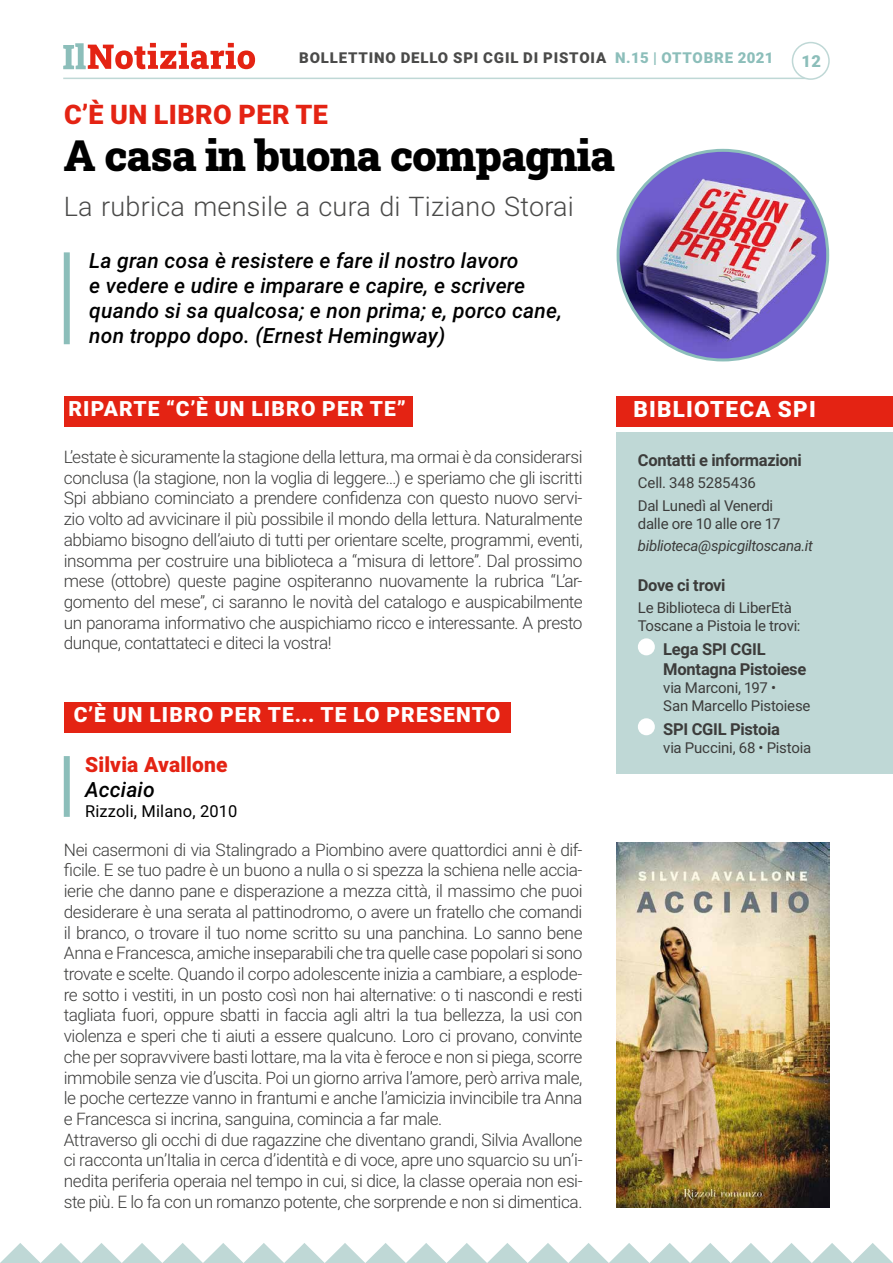
<style>
.page{position:relative;width:893px;height:1263px;background:#fff}
.page>*{position:absolute;margin:0;border:0;box-sizing:border-box;transform-origin:0 0}
.t1{font:900 43.5px "Roboto Slab";letter-spacing:-.02em;color:#000}
.t2{font:300 27px "Roboto";letter-spacing:.01em;color:#4a4a49}
.t3{font:900 27px "Roboto";letter-spacing:.015em;color:#e42313}
.t4{font:900 22.5px "Roboto";letter-spacing:.055em;color:#fff}
.t5{font:italic 500 21px/25.2px "Roboto";letter-spacing:.01em;color:#000}
.t6{font:900 21px "Roboto";letter-spacing:.055em;color:#fff}
.t7{font:900 21px "Roboto";letter-spacing:.01em;color:#e42313}
.t8{font:300 17.25px/20.7px "Roboto";letter-spacing:-.025em;color:#3c3c3b;text-align:justify}
.t9{font:700 16.5px/19.8px "Roboto";letter-spacing:-.015em;color:#3c3c3b}
.t10{font:16.5px "Roboto";letter-spacing:.01em;color:#000}
.t11{font:900 16.5px "Roboto";color:#8cbeba}
.t12{font:15px/18px "Roboto";letter-spacing:-.015em;color:#3c3c3b}
.t13{font:900 15px "Roboto";letter-spacing:.055em;color:#4a4a49}
.t14{font:italic 15px "Roboto";letter-spacing:-.02em;color:#3c3c3b}
.s1{color:#8cbeba}
</style>
<div class="page">
<svg style="left:63px;top:43px;width:192px;height:26px"></svg>
<hr style="left:63px;top:78px;width:748px;height:1px;background:#bfd8d6">
<div style="left:792px;top:42px;width:38px;height:38px;border:2px solid #bfd8d6;border-radius:50%"></div>
<div style="left:617px;top:396px;width:276px;height:31px;background:#e42313"></div>
<div style="left:617px;top:432px;width:276px;height:342px;background:#bfd8d6"></div>
<div style="left:638px;top:638px;width:17px;height:17px;background:#fff;border-radius:50%"></div>
<div style="left:638px;top:718px;width:17px;height:17px;background:#fff;border-radius:50%"></div>
<div style="left:64px;top:396px;width:348px;height:31px;background:#e42313"></div>
<img style="left:618px;top:150px;width:210px;height:210px;border-radius:105px">
<svg style="left:0;top:1243px;width:893px;height:20px"></svg>
<div style="left:64px;top:252px;width:6px;height:92px;background:#8cbeba"></div>
<div style="left:64px;top:702px;width:446px;height:31px;background:#e42313"></div>
<img style="left:617px;top:843px;width:212px;height:365px">
<div style="left:64px;top:756px;width:6px;height:61px;background:#8cbeba"></div>
<p class="t13" style="left:299px;top:47px;width:476px">BOLLETTINO DELLO SPI CGIL DI PISTOIA <span class="s1">N.15 | OTTOBRE 2021</span></p>
<p class="t11" style="left:801px;top:49px;width:21px">12</p>
<h2 class="t3" style="left:64px;top:96px;width:265px">C’È UN LIBRO PER TE</h2>
<h1 class="t1" style="left:64px;top:125px;width:553px">A casa in buona compagnia</h1>
<h2 class="t2" style="left:64px;top:187px;width:512px">La rubrica mensile a cura di Tiziano Storai</h2>
<p class="t5" style="left:89px;top:247px;width:474px">La gran cosa è resistere e fare il nostro lavoro<br>e vedere e udire e imparare e capire, e scrivere quando si sa qualcosa; e non prima; e, porco cane, non troppo dopo. (Ernest Hemingway)</p>
<p class="t6" style="left:68px;top:394px;width:339px">RIPARTE “C’È UN LIBRO PER TE”</p>
<p class="t8" style="left:64px;top:446px;width:520px">L’estate è sicuramente la stagione della lettura, ma ormai è da considerarsi conclusa (la stagione, non la voglia di leggere…) e speriamo che gli iscritti Spi abbiano cominciato a prendere confidenza con questo nuovo servi&shy;zio volto ad avvicinare il più possibile il mondo della lettura. Naturalmente abbiamo bisogno dell’aiuto di tutti per orientare scelte, programmi, eventi, insomma per costruire una biblioteca a “misura di lettore”. Dal prossimo mese (ottobre) queste pagine ospiteranno nuovamente la rubrica “L’ar&shy;gomento del mese”, ci saranno le novità del catalogo e auspicabilmente un panorama informativo che auspichiamo ricco e interessante. A presto dunque, contattateci e diteci la vostra!</p>
<p class="t6" style="left:74px;top:700px;width:428px">C’È UN LIBRO PER TE... TE LO PRESENTO</p>
<p class="t7" style="left:85px;top:750px;width:144px">Silvia Avallone</p>
<p class="t5" style="left:85px;top:776px;width:71px">Acciaio</p>
<p class="t10" style="left:85px;top:799px;width:154px">Rizzoli, Milano, 2010</p>
<p class="t8" style="left:64px;top:839px;width:520px;text-align:left">Nei casermoni di via Stalingrado a Piombino avere quattordici anni è dif&shy;ficile. E se tuo padre è un buono a nulla o si spezza la schiena nelle accia&shy;ierie che danno pane e disperazione a mezza città, il massimo che puoi desiderare è una serata al pattinodromo, o avere un fratello che comandi il branco, o trovare il tuo nome scritto su una panchina. Lo sanno bene Anna e Francesca, amiche inseparabili che tra quelle case popolari si sono trovate e scelte. Quando il corpo adolescente inizia a cambiare, a esplode&shy;re sotto i vestiti, in un posto così non hai alternative: o ti nascondi e resti tagliata fuori, oppure sbatti in faccia agli altri la tua bellezza, la usi con violenza e speri che ti aiuti a essere qualcuno. Loro ci provano, convinte che per sopravvivere basti lottare, ma la vita è feroce e non si piega, scorre immobile senza vie d’uscita. Poi un giorno arriva l’amore, però arriva male, le poche certezze vanno in frantumi e anche l’amicizia invincibile tra Anna e Francesca si incrina, sanguina, comincia a far male.<br>Attraverso gli occhi di due ragazzine che diventano grandi, Silvia Avallone ci racconta un’Italia in cerca d’identità e di voce, apre uno squarcio su un’i&shy;nedita periferia operaia nel tempo in cui, si dice, la classe operaia non esi&shy;ste più. E lo fa con un romanzo potente, che sorprende e non si dimentica.</p>
<h3 class="t4" style="left:633px;top:393px;width:184px">BIBLIOTECA SPI</h3>
<p class="t9" style="left:638px;top:450px;width:165px">Contatti e informazioni</p>
<p class="t12" style="left:638px;top:471px;width:137px;line-height:22.2px">Cell. 348 5285436<br>Dal Lunedì al Venerdi</p>
<p class="t12" style="left:638px;top:514px;width:144px">dalle ore 10 alle ore 17</p>
<p class="t14" style="left:638px;top:535px;width:177px">biblioteca@spicgiltoscana.it</p>
<p class="t9" style="left:638px;top:574px;width:89px">Dove ci trovi</p>
<p class="t12" style="left:638px;top:598px;width:164px">Le Biblioteca di LiberEtà<br>Toscane a Pistoia le trovi:</p>
<p class="t9" style="left:663px;top:638px;width:145px">Lega SPI CGIL<br>Montagna Pistoiese</p>
<p class="t12" style="left:663px;top:678px;width:149px">via Marconi, 197 •<br>San Marcello Pistoiese</p>
<p class="t9" style="left:663px;top:718px;width:118px">SPI CGIL Pistoia</p>
<p class="t12" style="left:663px;top:738px;width:149px">via Puccini, 68 • Pistoia</p>
</div>
